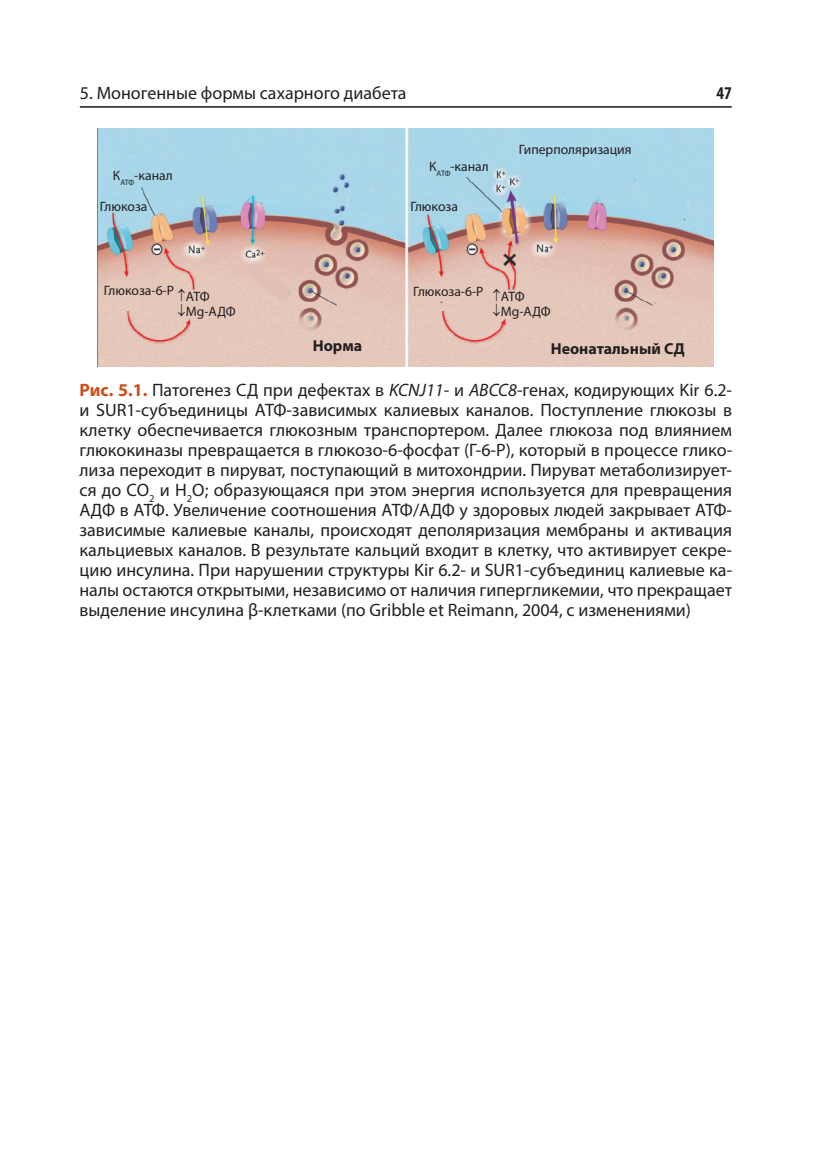
<style>
.page{position:relative;width:823px;height:1168px;background:#fff}
.page>*{position:absolute;margin:0;border:0;box-sizing:border-box;transform-origin:0 0}
.t1{font:18px/20px "Myriad Pro";color:#231f20;text-align:justify}
.t2{font:700 condensed 18px "Myriad Pro";color:#231f20}
.t3{font:700 15.8px "Myriad Pro";color:#231f20}
.t4{font:13.6px/15.8px "Myriad Pro";color:#231f20}
.s1{font-weight:700;color:#cb4e19}
.s2{font-style:italic}
</style>
<div class="page">
<hr style="left:80px;top:107px;width:651px;height:1px;background:#231f20">
<hr style="left:80px;top:106px;width:651px;height:1px;background:#231f20">
<img style="left:98px;top:129px;width:615px;height:237px">
<svg style="left:493px;top:288px;width:7px;height:29px"></svg>
<svg style="left:178px;top:288px;width:7px;height:29px"></svg>
<p class="t1" style="left:80px;top:84px;width:328px">5. Моногенные формы сахарного диабета</p>
<p class="t2" style="left:716px;top:87px;width:17px">47</p>
<p class="t4" style="left:113px;top:169px;width:61px">К<sub>АТФ</sub>-канал</p>
<p class="t4" style="left:100px;top:200px;width:49px">Глюкоза</p>
<p class="t4" style="left:104px;top:283px;width:72px">Глюкоза-6-Р</p>
<p class="t4" style="left:186px;top:289px;width:51px">АТФ<br>Mg-АДФ</p>
<p class="t4" style="left:429px;top:160px;width:61px">К<sub>АТФ</sub>-канал</p>
<p class="t4" style="left:410px;top:200px;width:49px">Глюкоза</p>
<p class="t4" style="left:518px;top:142px;width:114px">Гиперполяризация</p>
<p class="t4" style="left:413px;top:285px;width:72px">Глюкоза-6-Р</p>
<p class="t4" style="left:500px;top:289px;width:51px">АТФ<br>Mg-АДФ</p>
<p class="t3" style="left:312px;top:340px;width:51px">Норма</p>
<p class="t3" style="left:550px;top:342px;width:135px">Неонатальный СД</p>
<p class="t1" style="left:79px;top:382px;width:654px"><span class="s1">Рис. 5.1.</span> Патогенез СД при дефектах в <span class="s2">KCNJ11</span>- и <span class="s2">ABCC8</span>-генах, кодирующих Kir 6.2- и SUR1-субъединицы АТФ-зависимых калиевых каналов. Поступление глюкозы в клетку обеспечивается глюкозным транспортером. Далее глюкоза под влиянием глюкокиназы превращается в глюкозо-6-фосфат (Г-6-Р), который в процессе глико&shy;лиза переходит в пируват, поступающий в митохондрии. Пируват метаболизирует&shy;ся до CO<sub>2</sub> и H<sub>2</sub>O; образующаяся при этом энергия используется для превращения АДФ в АТФ. Увеличение соотношения АТФ/АДФ у здоровых людей закрывает АТФ&shy;зависимые калиевые каналы, происходят деполяризация мембраны и активация кальциевых каналов. В результате кальций входит в клетку, что активирует секре&shy;цию инсулина. При нарушении структуры Kir 6.2- и SUR1-субъединиц калиевые ка&shy;налы остаются открытыми, независимо от наличия гипергликемии, что прекращает выделение инсулина β-клетками (по Gribble et Reimann, 2004, с изменениями)</p>
</div>
